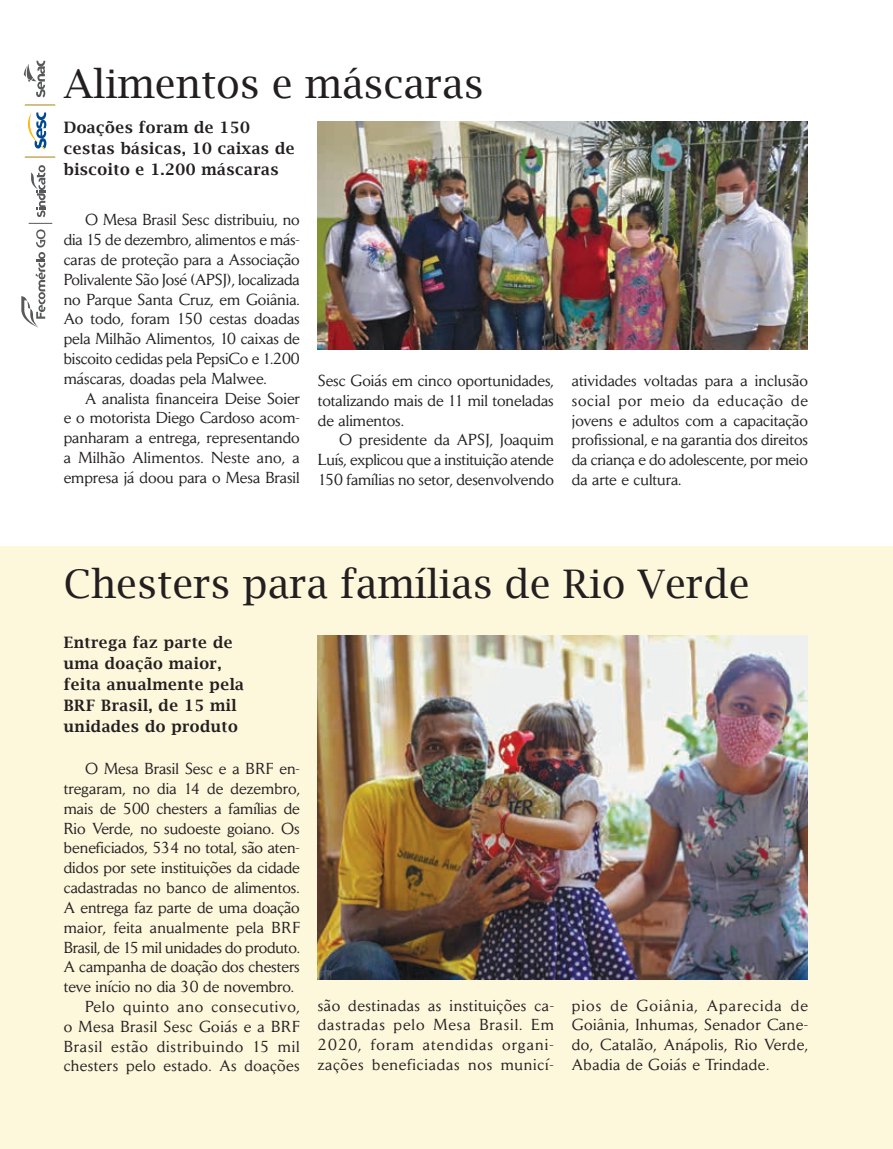
<style>
.page{position:relative;width:893px;height:1149px;background:#fff}
.page>*{position:absolute;margin:0;border:0;box-sizing:border-box;transform-origin:0 0}
.t1{font:39.45px "Lucida Bright";color:#231f20}
.t2{font:15.75px/19.8px "Daily News";color:#231f20;text-align:justify}
.t3{font:600 15.75px/21px "Lucida Bright";letter-spacing:.03em;color:#231f20}
.t4{font:15.75px "Daily News";letter-spacing:.03em;color:#231f20}
.t5{font:15.75px "Daily News";letter-spacing:.02em;color:#231f20}
.t6{font:15.75px "Daily News";letter-spacing:.055em;color:#231f20}
.t7{font:15.75px "Daily News";letter-spacing:.045em;color:#231f20}
</style>
<div class="page">
<div style="left:0;top:546px;width:893px;height:602px;background:#fdf7dc"></div>
<svg style="left:24px;top:61px;width:21px;height:36px"></svg>
<svg style="left:31px;top:165px;width:14px;height:52px"></svg>
<svg style="left:21px;top:223px;width:31px;height:104px"></svg>
<svg style="left:27px;top:112px;width:19px;height:37px"></svg>
<hr style="left:25px;top:157px;width:30px;height:1px;background:#ab7e16">
<hr style="left:25px;top:105px;width:30px;height:1px;background:#ab7e16">
<img style="left:318px;top:121px;width:490px;height:229px">
<img style="left:318px;top:635px;width:490px;height:343px">
<h1 class="t1" style="left:64px;top:61px;width:421px">Alimentos e máscaras</h1>
<p class="t3" style="left:64px;top:117px;width:232px">Doações foram de 150 cestas básicas, 10 caixas de biscoito e 1.200 máscaras</p>
<p class="t2" style="left:64px;top:210px;width:238px;text-indent:21px">O Mesa Brasil Sesc distribuiu, no dia 15 de dezembro, alimentos e más&shy;caras de proteção para a Associação Polivalente São José (APSJ), localizada no Parque Santa Cruz, em Goiânia.<br>Ao todo, foram 150 cestas doadas pela Milhão Alimentos, 10 caixas de biscoito cedidas pela PepsiCo e 1.200 máscaras, doadas pela Malwee.</p>
<p class="t2" style="left:64px;top:388px;width:238px;text-indent:21px">A analista financeira Deise Soier e o motorista Diego Cardoso acom&shy;panharam a entrega, representando a Milhão Alimentos. Neste ano, a empresa já doou para o Mesa Brasil</p>
<p class="t2" style="left:318px;top:370px;width:238px">Sesc Goiás em cinco oportunidades, totalizando mais de 11 mil toneladas de alimentos.</p>
<p class="t2" style="left:318px;top:429px;width:238px;text-indent:21px">O presidente da APSJ, Joaquim Luís, explicou que a instituição atende 150 famílias no setor, desenvolvendo</p>
<p class="t2" style="left:572px;top:370px;width:238px">atividades voltadas para a inclusão social por meio da educação de jovens e adultos com a capacitação profissional, e na garantia dos direitos da criança e do adolescente, por meio da arte e cultura.</p>
<h1 class="t1" style="left:64px;top:561px;width:687px">Chesters para famílias de Rio Verde</h1>
<p class="t3" style="left:64px;top:631px;width:182px">Entrega faz parte de uma doação maior, feita anualmente pela<br>BRF Brasil, de 15 mil unidades do produto</p>
<p class="t2" style="left:85px;top:758px;width:216px">O Mesa Brasil Sesc e a BRF en-</p>
<p class="t2" style="left:64px;top:778px;width:238px">tregaram, no dia 14 de dezembro,</p>
<p class="t2" style="left:64px;top:798px;width:238px">mais de 500 chesters a famílias de</p>
<p class="t2" style="left:64px;top:817px;width:238px">Rio Verde, no sudoeste goiano. Os</p>
<p class="t2" style="left:64px;top:837px;width:238px">beneficiados, 534 no total, são aten-</p>
<p class="t2" style="left:64px;top:857px;width:238px">didos por sete instituições da cidade</p>
<p class="t2" style="left:64px;top:877px;width:238px">cadastradas no banco de alimentos.</p>
<p class="t2" style="left:64px;top:897px;width:237px">A entrega faz parte de uma doação</p>
<p class="t5" style="left:64px;top:917px;width:238px">maior, feita anualmente pela BRF</p>
<p class="t2" style="left:64px;top:936px;width:238px">Brasil, de 15 mil unidades do produto.</p>
<p class="t2" style="left:64px;top:956px;width:238px">A campanha de doação dos chesters</p>
<p class="t2" style="left:64px;top:976px;width:232px">teve início no dia 30 de novembro.</p>
<p class="t7" style="left:85px;top:996px;width:216px">Pelo quinto ano consecutivo,</p>
<p class="t4" style="left:64px;top:1016px;width:238px">o Mesa Brasil Sesc Goiás e a BRF</p>
<p class="t6" style="left:64px;top:1036px;width:238px">Brasil estão distribuindo 15 mil</p>
<p class="t4" style="left:64px;top:1055px;width:238px">chesters pelo estado. As doações</p>
<p class="t2" style="left:318px;top:994px;width:238px">são destinadas as instituições ca&shy;dastradas pelo Mesa Brasil. Em 2020, foram atendidas organi&shy;zações beneficiadas nos municí-</p>
<p class="t2" style="left:572px;top:994px;width:238px">pios de Goiânia, Aparecida de Goiânia, Inhumas, Senador Cane&shy;do, Catalão, Anápolis, Rio Verde, Abadia de Goiás e Trindade.</p>
</div>
